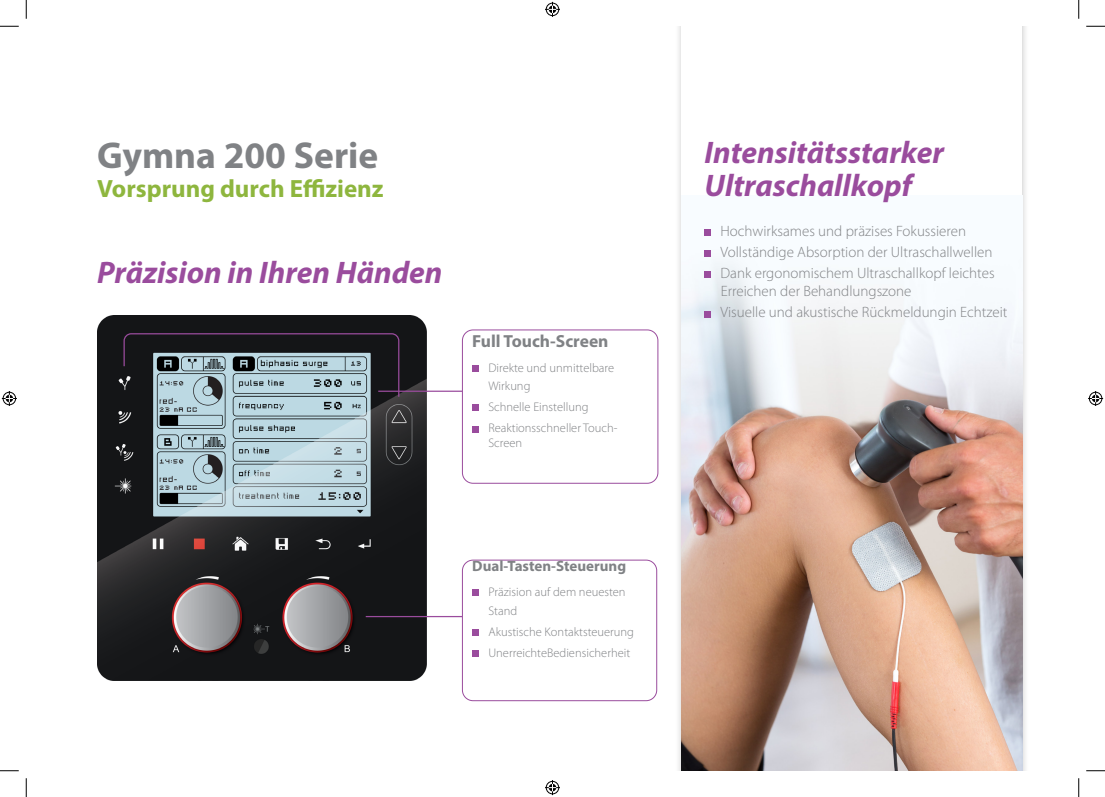
<style>
.page{position:relative;width:1105px;height:797px;background:#fff}
.page>*{position:absolute;margin:0;border:0;box-sizing:border-box;transform-origin:0 0}
.Titre_page{font:700 37.5px "Myriad Pro";color:#808285}
.Titre_page-2{font:italic 700 31.25px/32.5px "Myriad Pro";color:#9a4c9d}
.inter_titre{font:700 25px "Myriad Pro";color:#8eb63e}
.t1{font:700 17.5px "Myriad Pro";color:#808285}
.t2{font:300 15px "Myriad Pro";color:#808285}
.t3{font:700 15px "Myriad Pro";color:#808285}
.t4{font:300 12.5px/18px "Myriad Pro";color:#808285}
</style>
<div class="page">
<div style="left:462px;top:329px;width:196px;height:154px;border:1px solid #9a4c9d;border-radius:11px"></div>
<div style="left:674px;top:26px;width:355px;height:744px;background:#231f20;opacity:.25"></div>
<div style="left:681px;top:26px;width:341px;height:744px;background:#fff"></div>
<img style="left:681px;top:229px;width:341px;height:541px">
<img style="left:98px;top:316px;width:328px;height:365px">
<div style="left:462px;top:560px;width:195px;height:141px;border:1px solid #9a4c9d;border-radius:11px"></div>
<hr style="left:366px;top:616px;width:96px;height:1px;background:#9a4c9d">
<hr style="left:378px;top:390px;width:84px;height:2px;background:#9a4c9d">
<svg style="left:123px;top:332px;width:277px;height:66px;background:#5f6971"></svg>
<div style="left:472px;top:365px;width:6px;height:7px;background:#9a4c9d"></div>
<svg style="left:472px;top:405px;width:6px;height:6px"></svg>
<svg style="left:472px;top:426px;width:6px;height:6px"></svg>
<svg style="left:704px;top:229px;width:6px;height:6px"></svg>
<div style="left:704px;top:250px;width:6px;height:7px;background:#9a4c9d"></div>
<svg style="left:704px;top:272px;width:6px;height:6px"></svg>
<svg style="left:704px;top:311px;width:6px;height:6px"></svg>
<svg style="left:472px;top:589px;width:6px;height:6px"></svg>
<svg style="left:472px;top:629px;width:6px;height:6px"></svg>
<div style="left:472px;top:650px;width:6px;height:7px;background:#9a4c9d"></div>
<svg style="left:0;top:25px;width:19px;height:2px"></svg>
<svg style="left:1086px;top:25px;width:19px;height:2px"></svg>
<svg style="left:0;top:770px;width:19px;height:1px"></svg>
<svg style="left:1086px;top:770px;width:19px;height:1px"></svg>
<svg style="left:25px;top:0;width:2px;height:19px"></svg>
<svg style="left:25px;top:778px;width:2px;height:19px"></svg>
<svg style="left:1078px;top:0;width:1px;height:19px"></svg>
<svg style="left:1078px;top:778px;width:1px;height:19px"></svg>
<svg style="left:545px;top:2px;width:15px;height:15px"></svg>
<svg style="left:545px;top:780px;width:15px;height:15px"></svg>
<svg style="left:2px;top:391px;width:15px;height:15px"></svg>
<svg style="left:1088px;top:391px;width:15px;height:15px"></svg>
<p class="Titre_page" style="left:97px;top:131px;width:283px">Gymna 200 Serie</p>
<p class="inter_titre" style="left:97px;top:172px;width:288px">Vorsprung durch Effizienz</p>
<p class="Titre_page-2" style="left:97px;top:255px;width:347px">Präzision in Ihren Händen</p>
<p class="t1" style="left:472px;top:329px;width:138px">Full Touch-Screen</p>
<p class="t4" style="left:488px;top:358px;width:127px">Direkte und unmittelbare<br>Wirkung</p>
<p class="t4" style="left:488px;top:398px;width:102px">Schnelle Einstellung</p>
<p class="t4" style="left:488px;top:420px;width:131px;line-height:15px">Reaktionsschneller Touch-<br>Screen</p>
<p class="t3" style="left:472px;top:556px;width:155px">Dual-Tasten-Steuerung</p>
<p class="t4" style="left:488px;top:582px;width:139px;line-height:18.8px">Präzision auf dem neuesten<br>Stand</p>
<p class="t4" style="left:488px;top:622px;width:147px">Akustische Kontaktsteuerung</p>
<p class="t4" style="left:488px;top:643px;width:143px">UnerreichteBediensicherheit</p>
<p class="Titre_page-2" style="left:705px;top:135px;width:241px">Intensitätsstarker<br>Ultraschallkopf</p>
<p class="t2" style="left:720px;top:221px;width:247px">Hochwirksames und präzises Fokussieren</p>
<p class="t2" style="left:720px;top:243px;width:273px">Vollständige Absorption der Ultraschallwellen</p>
<p class="t2" style="left:720px;top:264px;width:276px">Dank ergonomischem Ultraschallkopf leichtes</p>
<p class="t2" style="left:721px;top:282px;width:192px">Erreichen der Behandlungszone</p>
<p class="t2" style="left:720px;top:303px;width:288px">Visuelle und akustische Rückmeldungin Echtzeit</p>
</div>
